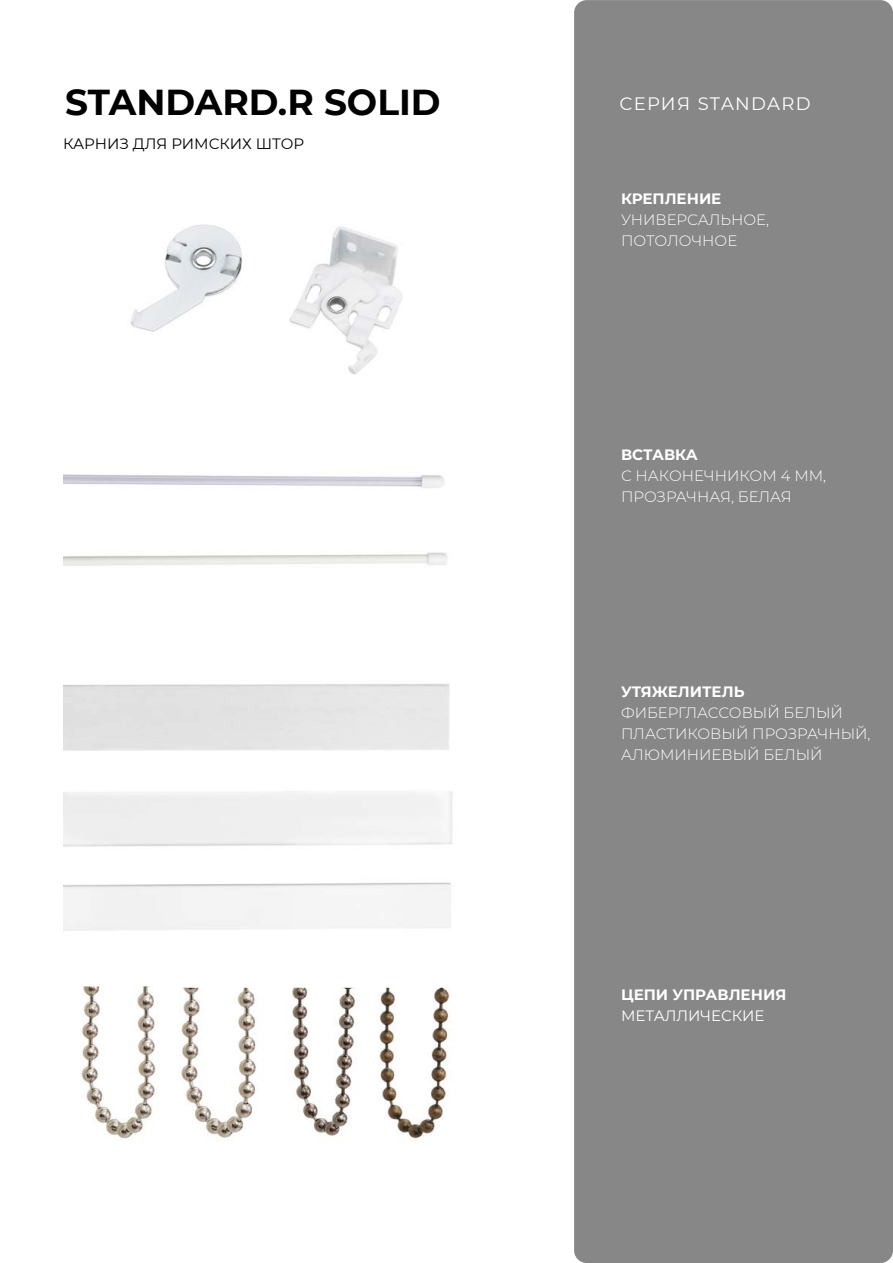
<style>
.page{position:relative;width:893px;height:1263px;background:#fff}
.page>*{position:absolute;margin:0;border:0;box-sizing:border-box;transform-origin:0 0}
.t1{font:700 36px "Montserrat";color:#000}
.t2{font:18px "Montserrat";letter-spacing:.075em;color:#fff}
.t3{font:300 15px/21px "Montserrat";color:#fff}
.t4{font:700 15px "Montserrat";color:#fff}
.t5{font:15px "Montserrat";color:#000}
.t6{font:15px "Montserrat";color:#fff}
</style>
<div class="page">
<div style="left:574px;top:0;width:319px;height:1263px;background:#878787;border-radius:13px"></div>
<img style="left:81px;top:986px;width:75px;height:153px">
<img style="left:181px;top:988px;width:76px;height:153px">
<img style="left:291px;top:988px;width:65px;height:148px">
<img style="left:378px;top:988px;width:73px;height:151px">
<img style="left:130px;top:224px;width:273px;height:151px">
<img style="left:63px;top:474px;width:384px;height:92px">
<h1 class="t1" style="left:65px;top:76px;width:377px">STANDARD.R SOLID</h1>
<p class="t5" style="left:63px;top:133px;width:243px">КАРНИЗ ДЛЯ РИМСКИХ ШТОР</p>
<p class="t2" style="left:620px;top:91px;width:193px">СЕРИЯ STANDARD</p>
<p class="t4" style="left:621px;top:187px;width:102px">КРЕПЛЕНИЕ</p>
<p class="t3" style="left:621px;top:208px;width:150px">УНИВЕРСАЛЬНОЕ,<br>ПОТОЛОЧНОЕ</p>
<p class="t4" style="left:621px;top:444px;width:78px">ВСТАВКА</p>
<p class="t3" style="left:621px;top:465px;width:207px">С НАКОНЕЧНИКОМ 4 ММ,<br>ПРОЗРАЧНАЯ, БЕЛАЯ</p>
<p class="t4" style="left:621px;top:680px;width:125px">УТЯЖЕЛИТЕЛЬ</p>
<p class="t3" style="left:621px;top:701px;width:251px">ФИБЕРГЛАССОВЫЙ БЕЛЫЙ<br>ПЛАСТИКОВЫЙ ПРОЗРАЧНЫЙ,<br>АЛЮМИНИЕВЫЙ БЕЛЫЙ</p>
<p class="t4" style="left:621px;top:984px;width:167px">ЦЕПИ УПРАВЛЕНИЯ</p>
<p class="t6" style="left:621px;top:1005px;width:145px">МЕТАЛЛИЧЕСКИЕ</p>
</div>
